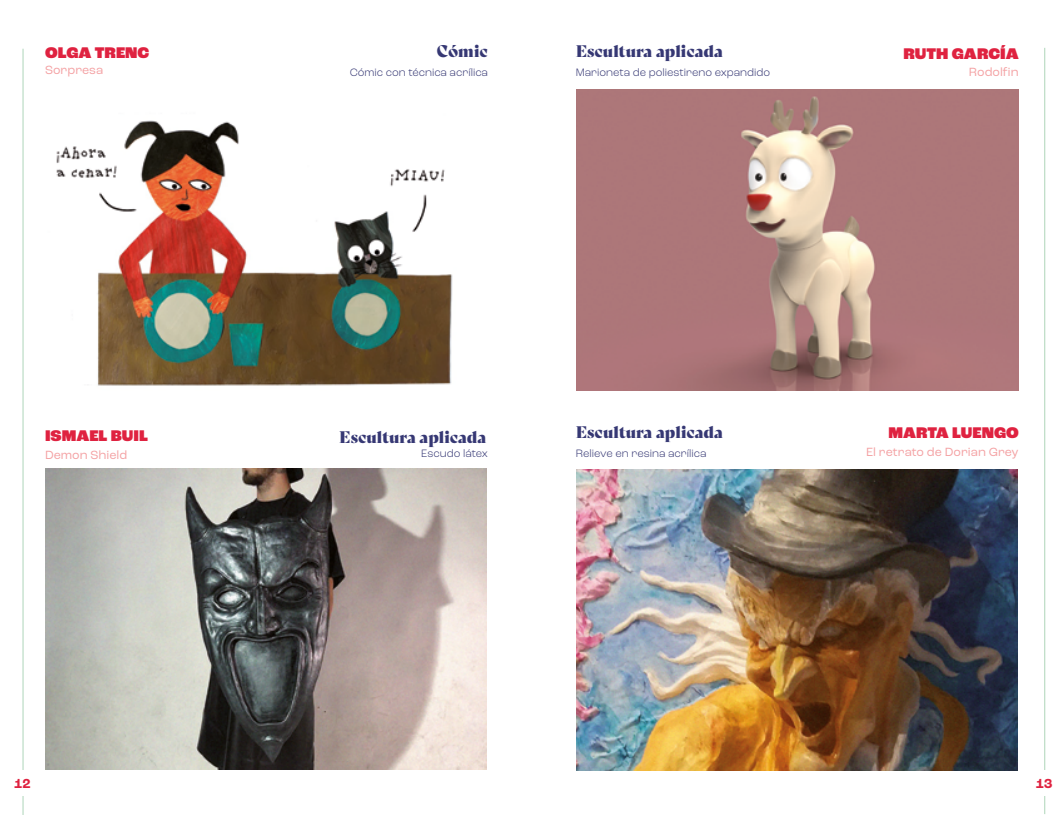
<style>
.page{position:relative;width:1063px;height:815px;background:#fff}
.page>*{position:absolute;margin:0;border:0;box-sizing:border-box;transform-origin:0 0}
.t1{font:16.25px "Bely Display";color:#363874}
.t2{font:900 16.25px "Roc Grotesk";color:#df2240}
.t3{font:700 13.75px "Roc Grotesk";color:#df2240}
.t4{font:12.5px "Roc Grotesk";color:#f4a2a4}
.t5{font:300 11.25px "Roc Grotesk";color:#363874}
</style>
<div class="page">
<hr style="left:23px;top:49px;width:1px;height:766px;background:#aed5b9">
<div style="left:7px;top:770px;width:31px;height:25px;background:#fff"></div>
<hr style="left:1044px;top:48px;width:1px;height:766px;background:#aed5b9">
<div style="left:1029px;top:770px;width:30px;height:25px;background:#fff"></div>
<img style="left:45px;top:469px;width:441px;height:301px">
<img style="left:56px;top:120px;width:397px;height:266px">
<img style="left:576px;top:469px;width:441px;height:301px">
<img style="left:576px;top:90px;width:443px;height:301px">
<h1 class="t2" style="left:45px;top:42px;width:106px">OLGA TRENC</h1>
<h1 class="t1" style="left:437px;top:38px;width:52px">Cómic</h1>
<h1 class="t1" style="left:576px;top:38px;width:149px">Escultura aplicada</h1>
<h1 class="t2" style="left:904px;top:44px;width:117px">RUTH GARCÍA</h1>
<p class="t4" style="left:45px;top:63px;width:60px">Sorpresa</p>
<p class="t5" style="left:350px;top:66px;width:140px">Cómic con técnica acrílica</p>
<p class="t5" style="left:576px;top:66px;width:196px">Marioneta de poliestireno expandido</p>
<p class="t4" style="left:969px;top:64px;width:51px">Rodolfin</p>
<h1 class="t2" style="left:45px;top:426px;width:104px">ISMAEL BUIL</h1>
<p class="t4" style="left:45px;top:447px;width:84px">Demon Shield</p>
<h1 class="t1" style="left:339px;top:424px;width:149px">Escultura aplicada</h1>
<p class="t5" style="left:421px;top:447px;width:68px">Escudo látex</p>
<h1 class="t1" style="left:576px;top:419px;width:149px">Escultura aplicada</h1>
<h1 class="t2" style="left:889px;top:423px;width:132px">MARTA LUENGO</h1>
<p class="t5" style="left:576px;top:447px;width:132px">Relieve en resina acrílica</p>
<p class="t4" style="left:866px;top:445px;width:154px">El retrato de Dorian Grey</p>
<p class="t3" style="left:14px;top:775px;width:18px">12</p>
<p class="t3" style="left:1036px;top:775px;width:18px">13</p>
</div>
